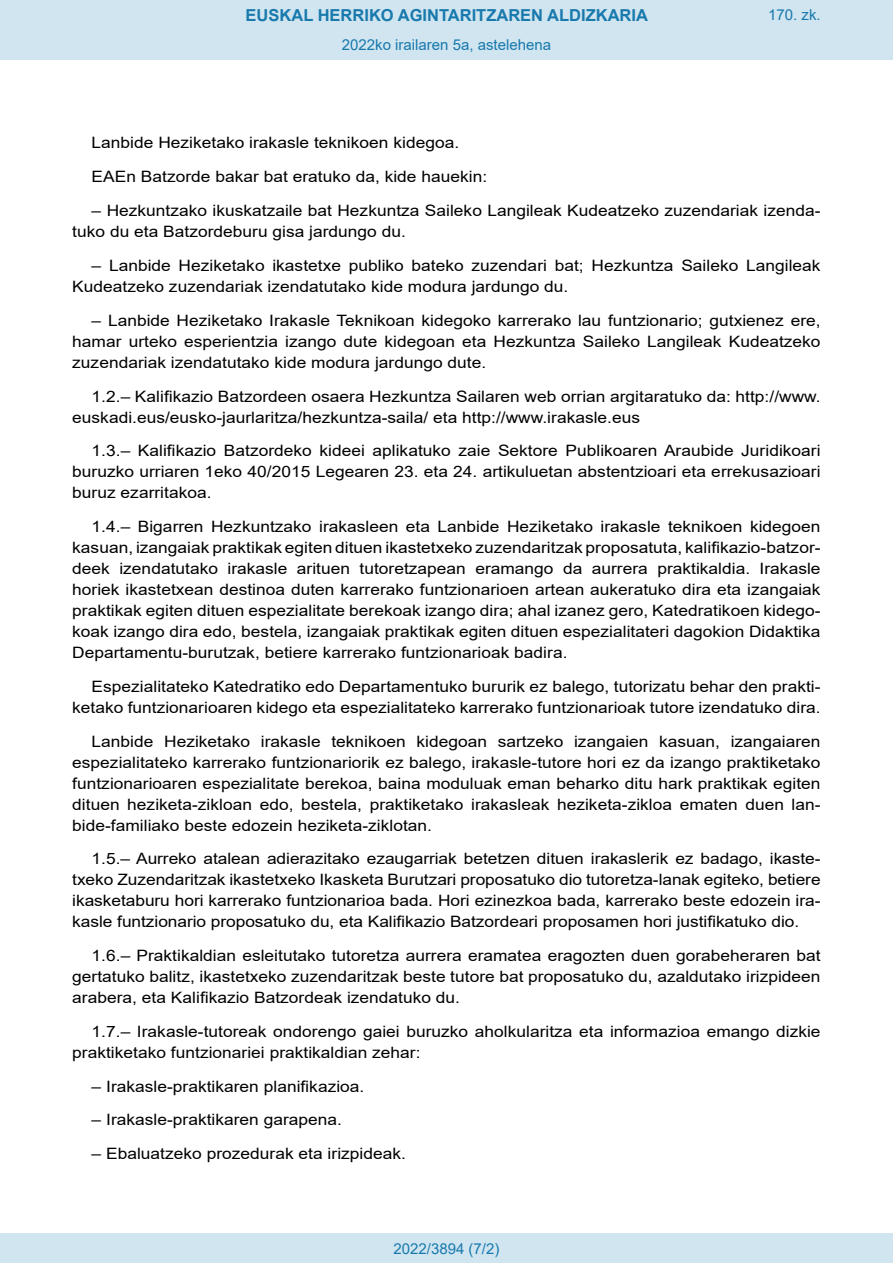
<style>
.page{position:relative;width:893px;height:1263px;background:#fff}
.page>*{position:absolute;margin:0;border:0;box-sizing:border-box;transform-origin:0 0}
.t1{font:700 16.5px "Arial";color:#1879ad}
.BOPVDetalle{font:15.6px/21px "Arial";color:#000;text-align:justify;scale:1.11 1}
.Paginacion_Centro{font:15px "Arial";color:#1879ad}
</style>
<div class="page">
<div style="left:0;top:0;width:893px;height:60px;background:#d0e5f0"></div>
<div style="left:0;top:1233px;width:893px;height:30px;background:#d0e5f0"></div>
<p class="t1" style="left:246px;top:3px;width:404px">EUSKAL HERRIKO AGINTARITZAREN ALDIZKARIA</p>
<p class="Paginacion_Centro" style="left:342px;top:35px;width:211px">2022ko irailaren 5a, astelehena</p>
<p class="Paginacion_Centro" style="left:768px;top:5px;width:54px">170. zk.</p>
<p class="BOPVDetalle" style="left:92px;top:132px;width:333px">Lanbide Heziketako irakasle teknikoen kidegoa.</p>
<p class="BOPVDetalle" style="left:92px;top:166px;width:358px">EAEn Batzorde bakar bat eratuko da, kide hauekin:</p>
<p class="BOPVDetalle" style="left:72px;top:200px;width:676px;text-indent:19px">– Hezkuntzako ikuskatzaile bat Hezkuntza Saileko Langileak Kudeatzeko zuzendariak izenda&shy;tuko du eta Batzordeburu gisa jardungo du.</p>
<p class="BOPVDetalle" style="left:72px;top:255px;width:676px;text-indent:19px">– Lanbide Heziketako ikastetxe publiko bateko zuzendari bat; Hezkuntza Saileko Langileak<br>Kudeatzeko zuzendariak izendatutako kide modura jardungo du.</p>
<p class="BOPVDetalle" style="left:72px;top:310px;width:676px;text-indent:19px">– Lanbide Heziketako Irakasle Teknikoan kidegoko karrerako lau funtzionario; gutxienez ere, hamar urteko esperientzia izango dute kidegoan eta Hezkuntza Saileko Langileak Kudeatzeko zuzendariak izendatutako kide modura jardungo dute.</p>
<p class="BOPVDetalle" style="left:72px;top:385px;width:676px;text-indent:19px">1.2.– Kalifikazio Batzordeen osaera Hezkuntza Sailaren web orrian argitaratuko da: http://www. euskadi.eus/eusko-jaurlaritza/hezkuntza-saila/ eta http://www.irakasle.eus</p>
<p class="BOPVDetalle" style="left:72px;top:440px;width:676px;text-indent:19px">1.3.– Kalifikazio Batzordeko kideei aplikatuko zaie Sektore Publikoaren Araubide Juridikoari buruzko urriaren 1eko 40/2015 Legearen 23. eta 24. artikuluetan abstentzioari eta errekusazioari buruz ezarritakoa.</p>
<p class="BOPVDetalle" style="left:72px;top:516px;width:676px;text-indent:19px">1.4.– Bigarren Hezkuntzako irakasleen eta Lanbide Heziketako irakasle teknikoen kidegoen kasuan, izangaiak praktikak egiten dituen ikastetxeko zuzendaritzak proposatuta, kalifikazio-batzor&shy;deek izendatutako irakasle arituen tutoretzapean eramango da aurrera praktikaldia. Irakasle horiek ikastetxean destinoa duten karrerako funtzionarioen artean aukeratuko dira eta izangaiak praktikak egiten dituen espezialitate berekoak izango dira; ahal izanez gero, Katedratikoen kidego&shy;koak izango dira edo, bestela, izangaiak praktikak egiten dituen espezialitateri dagokion Didaktika Departamentu-burutzak, betiere karrerako funtzionarioak badira.</p>
<p class="BOPVDetalle" style="left:72px;top:676px;width:676px;text-align:right">Espezialitateko Katedratiko edo Departamentuko bururik ez balego, tutorizatu behar den prakti&shy;ketako funtzionarioaren kidego eta espezialitateko karrerako funtzionarioak tutore izendatuko dira.</p>
<p class="BOPVDetalle" style="left:72px;top:730px;width:676px;text-indent:19px">Lanbide Heziketako irakasle teknikoen kidegoan sartzeko izangaien kasuan, izangaiaren espezialitateko karrerako funtzionariorik ez balego, irakasle-tutore hori ez da izango praktiketako funtzionarioaren espezialitate berekoa, baina moduluak eman beharko ditu hark praktikak egiten dituen heziketa-zikloan edo, bestela, praktiketako irakasleak heziketa-zikloa ematen duen lan&shy;bide-familiako beste edozein heziketa-ziklotan.</p>
<p class="BOPVDetalle" style="left:72px;top:848px;width:676px;text-indent:19px">1.5.– Aurreko atalean adierazitako ezaugarriak betetzen dituen irakaslerik ez badago, ikaste&shy;txeko Zuzendaritzak ikastetxeko Ikasketa Burutzari proposatuko dio tutoretza-lanak egiteko, betiere ikasketaburu hori karrerako funtzionarioa bada. Hori ezinezkoa bada, karrerako beste edozein ira&shy;kasle funtzionario proposatuko du, eta Kalifikazio Batzordeari proposamen hori justifikatuko dio.</p>
<p class="BOPVDetalle" style="left:72px;top:945px;width:676px;text-indent:19px">1.6.– Praktikaldian esleitutako tutoretza aurrera eramatea eragozten duen gorabeheraren bat gertatuko balitz, ikastetxeko zuzendaritzak beste tutore bat proposatuko du, azaldutako irizpideen arabera, eta Kalifikazio Batzordeak izendatuko du.</p>
<p class="BOPVDetalle" style="left:72px;top:1021px;width:676px;text-indent:19px">1.7.– Irakasle-tutoreak ondorengo gaiei buruzko aholkularitza eta informazioa emango dizkie praktiketako funtzionariei praktikaldian zehar:</p>
<p class="BOPVDetalle" style="left:92px;top:1075px;width:247px">– Irakasle-praktikaren planifikazioa.</p>
<p class="BOPVDetalle" style="left:92px;top:1109px;width:227px">– Irakasle-praktikaren garapena.</p>
<p class="BOPVDetalle" style="left:92px;top:1143px;width:285px">– Ebaluatzeko prozedurak eta irizpideak.</p>
<p class="Paginacion_Centro" style="left:393px;top:1238px;width:107px">2022/3894 (7/2)</p>
</div>
